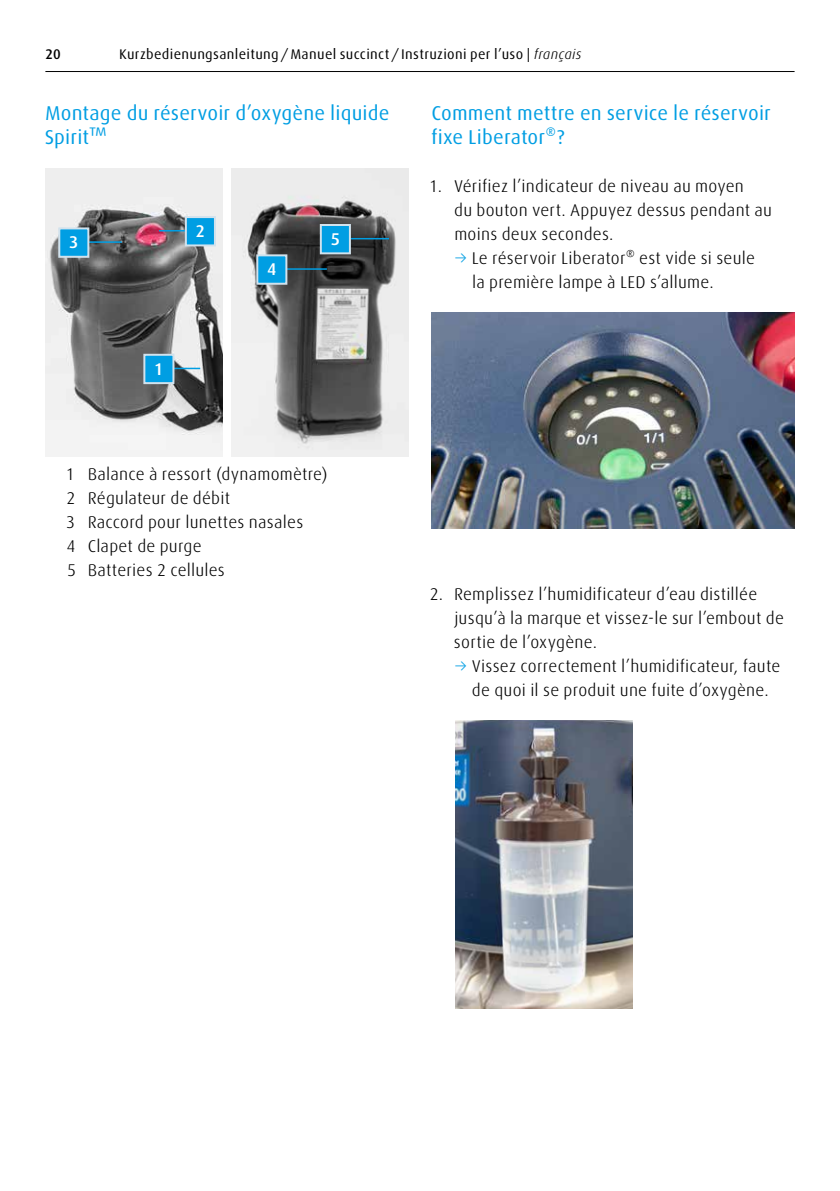
<style>
.page{position:relative;width:840px;height:1191px;background:#fff}
.page>*{position:absolute;margin:0;border:0;box-sizing:border-box;transform-origin:0 0}
.t1{font:20px/24px "Linde Dax Global";letter-spacing:.005em;color:#009ee3}
.t2{font:300 17px/24px "Linde Dax Global";letter-spacing:.01em;color:#000}
.t3{font:500 17px "Linde Dax Global";color:#fff}
.t4{font:14px "Linde Dax Global";letter-spacing:.02em;color:#000}
.t5{font:500 14px "Linde Dax Global";color:#000}
.s1{font-weight:300;font-style:italic}
.s2{color:#009ee3}
</style>
<div class="page">
<hr style="left:45px;top:71px;width:749px;height:1px;background:#000">
<img style="left:431px;top:312px;width:363px;height:216px">
<img style="left:45px;top:168px;width:177px;height:288px">
<img style="left:231px;top:168px;width:177px;height:288px">
<hr style="left:154px;top:368px;width:46px;height:1px;background:#009ee3">
<hr style="left:159px;top:230px;width:34px;height:1px;background:#009ee3">
<hr style="left:87px;top:241px;width:35px;height:2px;background:#009ee3">
<hr style="left:280px;top:268px;width:47px;height:2px;background:#009ee3">
<div style="left:144px;top:355px;width:29px;height:28px;background:#009ee3"></div>
<div style="left:143px;top:354px;width:31px;height:30px;border:2px solid #d1e2ed"></div>
<div style="left:186px;top:217px;width:29px;height:28px;background:#009ee3"></div>
<div style="left:185px;top:216px;width:31px;height:30px;border:2px solid #d1e2ed"></div>
<div style="left:59px;top:228px;width:29px;height:29px;background:#009ee3"></div>
<div style="left:58px;top:227px;width:31px;height:31px;border:2px solid #d1e2ed"></div>
<div style="left:257px;top:255px;width:29px;height:29px;background:#009ee3"></div>
<div style="left:256px;top:254px;width:31px;height:31px;border:2px solid #d1e2ed"></div>
<hr style="left:342px;top:238px;width:47px;height:1px;background:#009ee3">
<div style="left:320px;top:225px;width:30px;height:28px;background:#009ee3"></div>
<div style="left:319px;top:224px;width:32px;height:30px;border:2px solid #d1e2ed"></div>
<img style="left:455px;top:720px;width:177px;height:288px">
<p class="t5" style="left:45px;top:46px;width:17px">20</p>
<p class="t4" style="left:119px;top:46px;width:463px">Kurzbedienungsanleitung/Manuel succinct/Instruzioni per l’uso | <span class="s1">français</span></p>
<p class="t1" style="left:45px;top:101px;width:346px">Montage du réservoir d’oxygène liquide<br>Spirit™</p>
<p class="t3" style="left:69px;top:233px;width:11px">3</p>
<p class="t3" style="left:196px;top:221px;width:11px">2</p>
<p class="t3" style="left:154px;top:359px;width:11px">1</p>
<p class="t3" style="left:267px;top:259px;width:11px">4</p>
<p class="t3" style="left:330px;top:229px;width:11px">5</p>
<p class="t2" style="left:66px;top:462px;width:263px">1 Balance à ressort (dynamomètre)<br>2 Régulateur de débit<br>3 Raccord pour lunettes nasales<br>4 Clapet de purge<br>5 Batteries 2 cellules</p>
<p class="t1" style="left:431px;top:101px;width:341px">Comment mettre en service le réservoir fixe Liberator®?</p>
<p class="t2" style="left:454px;top:174px;width:319px;text-indent:-25px">1. Vérifiez l’indicateur de niveau au moyen<br>du bouton vert. Appuyez dessus pendant au moins deux secondes.</p>
<p class="t2" style="left:472px;top:246px;width:284px;text-indent:-18px"><span class="s2">→</span> Le réservoir Liberator® est vide si seule la première lampe à LED s’allume.</p>
<p class="t2" style="left:453px;top:582px;width:331px;text-indent:-24px">2. Remplissez l’humidificateur d’eau distillée jusqu’à la marque et vissez-le sur l’embout de sortie de l’oxygène.</p>
<p class="t2" style="left:454px;top:654px;width:327px;text-align:center"><span class="s2">→</span> Vissez correctement l’humidificateur, faute de quoi il se produit une fuite d’oxygène.</p>
</div>
